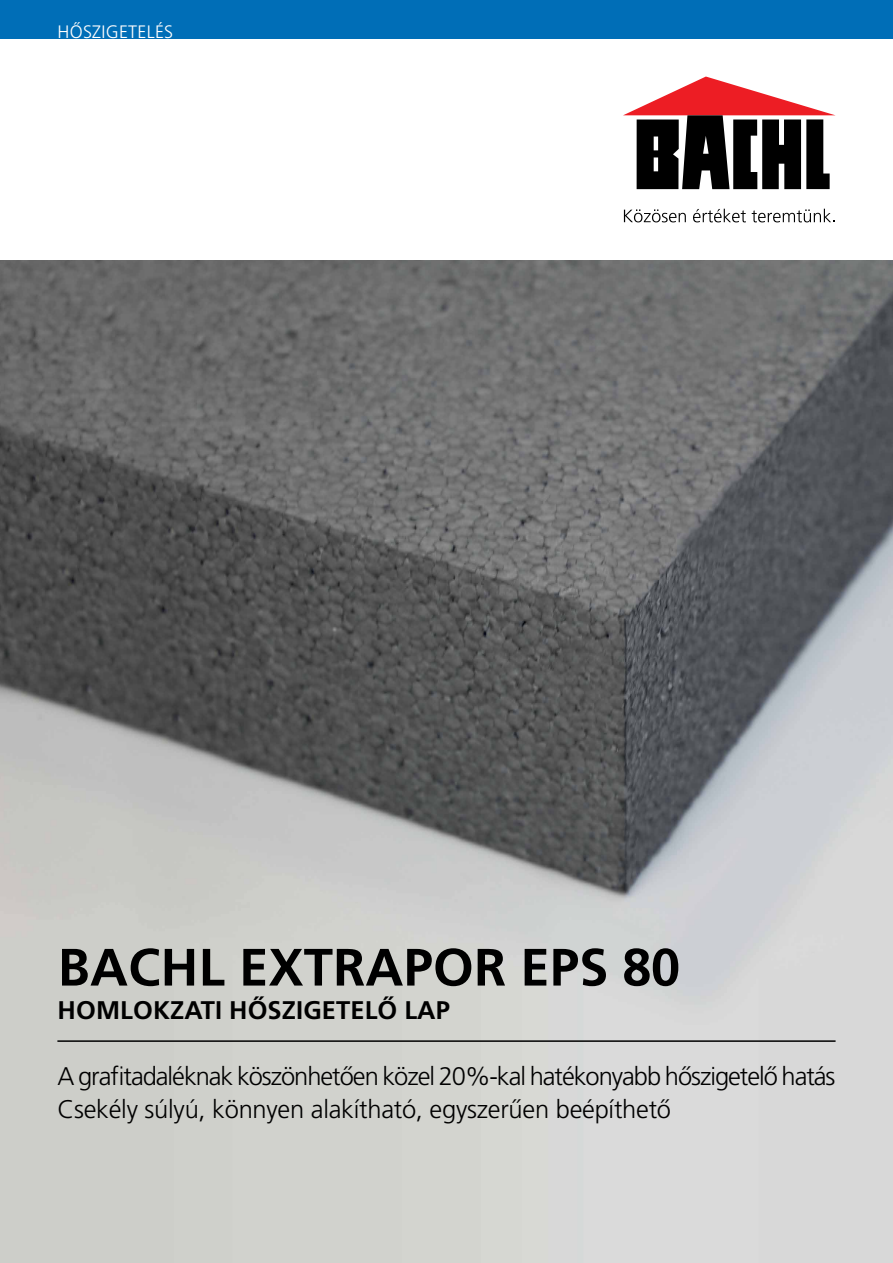
<style>
.page{position:relative;width:893px;height:1263px;background:#fff}
.page>*{position:absolute;margin:0;border:0;box-sizing:border-box;transform-origin:0 0}
.t1{font:700 52.5px "Frutiger CE";letter-spacing:.005em;color:#000}
.t2{font:300 25.5px/33px "Frutiger CE";letter-spacing:-.04em;color:#000}
.t3{font:700 25.5px "Frutiger CE";letter-spacing:.005em;color:#000}
.t4{font:300 18px "Frutiger CE";letter-spacing:.015em;color:#fff}
</style>
<div class="page">
<div style="left:0;top:0;width:893px;height:38px;background:#006eb7"></div>
<img style="left:0;top:261px;width:893px;height:1002px">
<hr style="left:57px;top:1040px;width:779px;height:2px;background:#000">
<svg style="left:624px;top:209px;width:62px;height:13px"></svg>
<svg style="left:693px;top:209px;width:53px;height:13px"></svg>
<svg style="left:752px;top:209px;width:83px;height:13px"></svg>
<svg style="left:623px;top:77px;width:213px;height:112px"></svg>
<p class="t4" style="left:58px;top:22px;width:117px">HŐSZIGETELÉS</p>
<h1 class="t1" style="left:58px;top:936px;width:624px">BACHL EXTRAPOR EPS 80</h1>
<p class="t3" style="left:58px;top:994px;width:394px">HOMLOKZATI HŐSZIGETELŐ LAP</p>
<p class="t2" style="left:57px;top:1059px;width:780px">A grafitadaléknak köszönhetően közel 20%-kal hatékonyabb hőszigetelő hatás<br>Csekély súlyú, könnyen alakítható, egyszerűen beépíthető</p>
</div>
